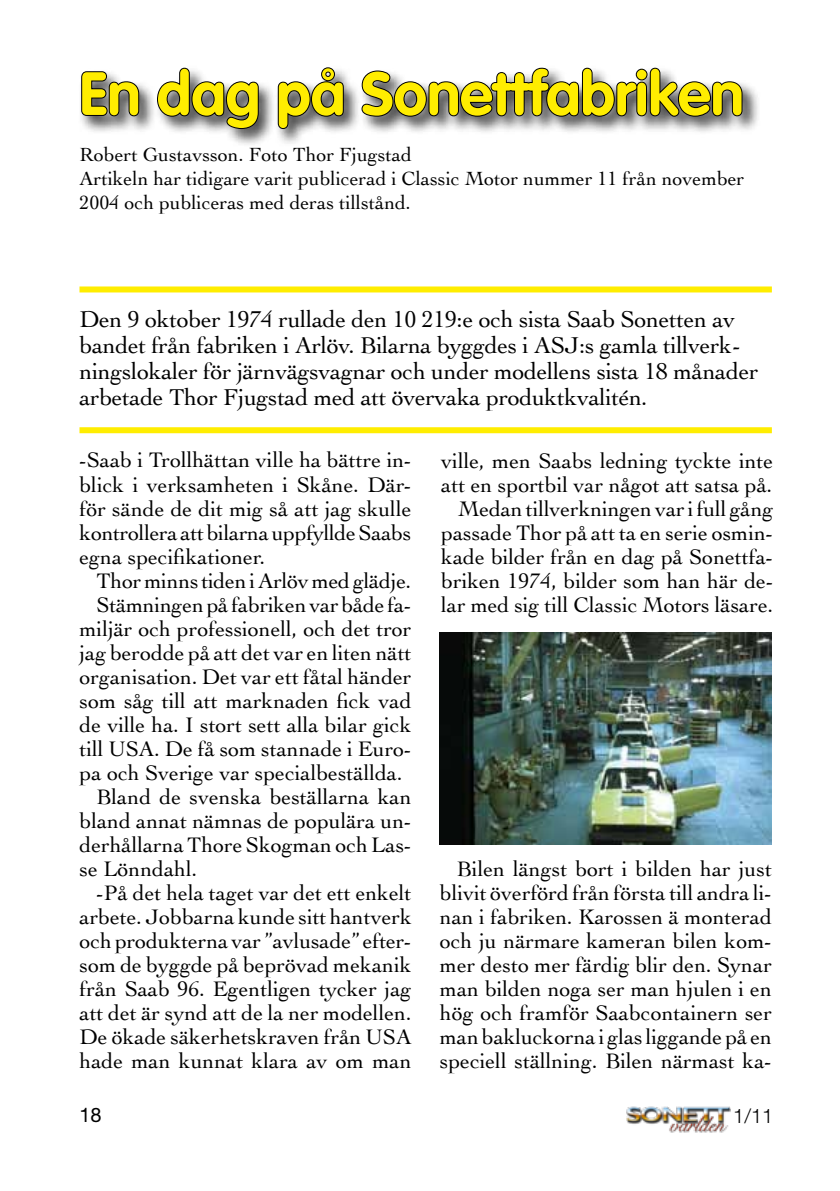
<style>
.page{position:relative;width:840px;height:1191px;background:#fff}
.page>*{position:absolute;margin:0;border:0;box-sizing:border-box;transform-origin:0 0}
.t1{font:700 60px "VAG Rounded";color:#ffed00}
.t2{font:24px/26px "Cochin";letter-spacing:-.015em;color:#000}
.t3{font:22px/24px "Cochin";color:#000;text-align:justify}
.t4{font:20px/24px "Cochin";color:#000}
.t5{font:300 20px "Helvetica Neue";color:#000}
.t6{font:20px "Helvetica Neue";color:#000}
</style>
<div class="page">
<img style="left:626px;top:1106px;width:104px;height:27px">
<div style="left:78px;top:65px;width:682px;height:82px;background:#000;opacity:.75"></div>
<svg style="left:80px;top:70px;width:60px;height:47px"></svg>
<svg style="left:156px;top:67px;width:103px;height:63px"></svg>
<svg style="left:276px;top:66px;width:68px;height:64px"></svg>
<svg style="left:360px;top:67px;width:383px;height:51px"></svg>
<div style="left:79px;top:286px;width:692px;height:6px;background:#ffed00"></div>
<div style="left:79px;top:427px;width:692px;height:6px;background:#ffed00"></div>
<img style="left:439px;top:632px;width:332px;height:213px">
<h1 class="t1" style="left:79px;top:59px;width:665px">En dag på Sonettfabriken</h1>
<p class="t4" style="left:79px;top:142px;width:666px">Robert Gustavsson. Foto Thor Fjugstad<br>Artikeln har tidigare varit publicerad i Classic Motor nummer 11 från november<br>2004 och publiceras med deras tillstånd.</p>
<p class="t2" style="left:79px;top:306px;width:680px">Den 9 oktober 1974 rullade den 10 219:e och sista Saab Sonetten av bandet från fabriken i Arlöv. Bilarna byggdes i ASJ:s gamla tillverk&shy;ningslokaler för järnvägsvagnar och under modellens sista 18 månader arbetade Thor Fjugstad med att övervaka produktkvalitén.</p>
<p class="t3" style="left:79px;top:448px;width:333px">-Saab i Trollhättan ville ha bättre in&shy;blick i verksamheten i Skåne. Där&shy;för sände de dit mig så att jag skulle kontrollera att bilarna uppfyllde Saabs egna specifikationer.</p>
<p class="t3" style="left:96px;top:568px;width:316px">Thor minns tiden i Arlöv med glädje.</p>
<p class="t3" style="left:96px;top:592px;width:316px">Stämningen på fabriken var både fa-</p>
<p class="t3" style="left:79px;top:616px;width:333px">miljär och professionell, och det tror</p>
<p class="t3" style="left:79px;top:640px;width:333px">jag berodde på att det var en liten nätt</p>
<p class="t3" style="left:79px;top:664px;width:333px">organisation. Det var ett fåtal händer</p>
<p class="t3" style="left:79px;top:688px;width:333px">som såg till att marknaden fick vad</p>
<p class="t3" style="left:79px;top:712px;width:333px">de ville ha. I stort sett alla bilar gick</p>
<p class="t3" style="left:79px;top:736px;width:333px">till USA. De få som stannade i Euro-</p>
<p class="t3" style="left:79px;top:760px;width:324px">pa och Sverige var specialbeställda.</p>
<p class="t3" style="left:96px;top:784px;width:316px">Bland de svenska beställarna kan</p>
<p class="t3" style="left:79px;top:808px;width:333px">bland annat nämnas de populära un-</p>
<p class="t3" style="left:79px;top:832px;width:333px">derhållarna Thore Skogman och Las-</p>
<p class="t3" style="left:79px;top:856px;width:119px">se Lönndahl.</p>
<p class="t3" style="left:96px;top:880px;width:316px">-På det hela taget var det ett enkelt</p>
<p class="t3" style="left:79px;top:904px;width:333px">arbete. Jobbarna kunde sitt hantverk</p>
<p class="t3" style="left:79px;top:928px;width:333px">och produkterna var ”avlusade” efter-</p>
<p class="t3" style="left:79px;top:952px;width:333px">som de byggde på beprövad mekanik</p>
<p class="t3" style="left:79px;top:976px;width:333px">från Saab 96. Egentligen tycker jag</p>
<p class="t3" style="left:79px;top:1000px;width:333px">att det är synd att de la ner modellen.</p>
<p class="t3" style="left:79px;top:1024px;width:333px">De ökade säkerhetskraven från USA</p>
<p class="t3" style="left:79px;top:1048px;width:333px">hade man kunnat klara av om man</p>
<p class="t3" style="left:441px;top:448px;width:333px;text-align:right">ville, men Saabs ledning tyckte inte att en sportbil var något att satsa på.<br>Medan tillverkningen var i full gång passade Thor på att ta en serie osmin&shy;kade bilder från en dag på Sonettfa&shy;briken 1974, bilder som han här de&shy;lar med sig till Classic Motors läsare.</p>
<p class="t3" style="left:439px;top:857px;width:333px;text-indent:17px">Bilen längst bort i bilden har just blivit överförd från första till andra li&shy;nan i fabriken. Karossen ä monterad och ju närmare kameran bilen kom&shy;mer desto mer färdig blir den. Synar man bilden noga ser man hjulen i en hög och framför Saabcontainern ser man bakluckorna i glas liggande på en speciell ställning. Bilen närmast ka-</p>
<p class="t6" style="left:79px;top:1102px;width:24px">18</p>
<p class="t5" style="left:732px;top:1103px;width:42px">1/11</p>
</div>
